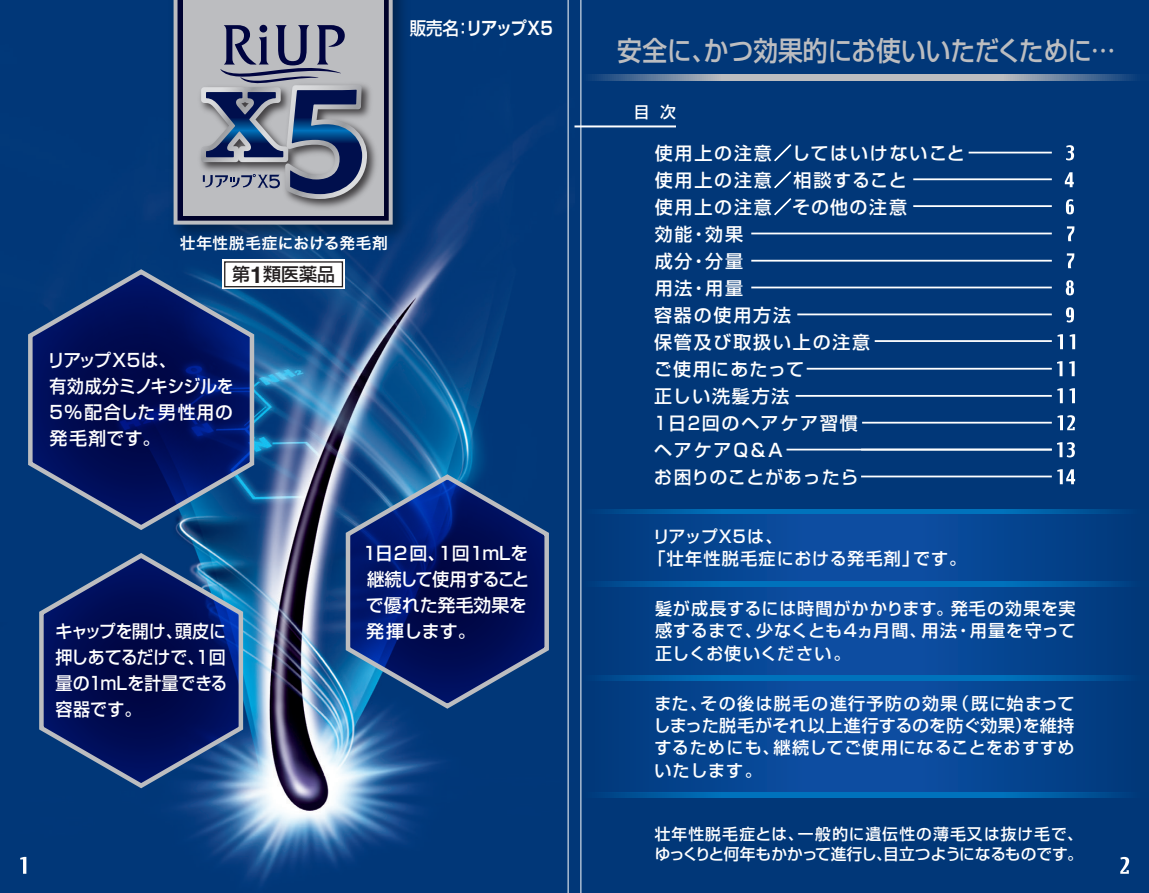
<style>
.page{position:relative;width:1149px;height:893px;background:#fff}
.page>*{position:absolute;margin:0;border:0;box-sizing:border-box;transform-origin:0 0}
.t1{font:500 27.22px "Shin Go Pro";color:#bcbdc0;scale:.91 1}
.t2{font:500 18px/27px "Shin Go Pro";letter-spacing:.1em;color:#fff}
.t3{font:500 18px/25.9px "Shin Go Pro";letter-spacing:.04em;color:#fff;text-align:justify;scale:.95 1}
.t4{font:500 18px/25.9px "Shin Go Pro";letter-spacing:.04em;color:#fff;text-align:justify}
.t5{font:500 18px/25.9px "Shin Go Pro";letter-spacing:.02em;color:#fff}
.t6{font:700 18px "Shin Go Pro De";letter-spacing:-.08em;color:#fff;scale:.91 1}
.t7{font:500 18px "Shin Go Pro";color:#231f20}
.t8{font:500 17.1px/22.5px "Shin Go Pro";letter-spacing:.04em;color:#fff;text-align:justify}
.t9{font:500 17.1px/22.5px "Shin Go Pro";letter-spacing:.07em;color:#fff}
.t10{font:500 15.75px/20.2px "Shin Go Pro";color:#fff}
.t11{font:15.75px "Hira Kaku Pro N W6";letter-spacing:.04em;color:#fff}
.s1{font-family:"Shin Go Pro";font-weight:500}
.s2{font-family:"Helvetica";font-weight:700;font-size:23.18px}
</style>
<div class="page">
<div style="left:0;top:0;width:1148px;height:893px;background:#013778"></div>
<img style="left:24px;top:0;width:545px;height:893px">
<svg style="left:581px;top:514px;width:548px;height:278px"></svg>
<svg style="left:581px;top:676px;width:548px;height:4px;background:#0066af"></svg>
<svg style="left:581px;top:793px;width:541px;height:4px;background:#0065ad"></svg>
<svg style="left:581px;top:582px;width:548px;height:4px;background:#0066af"></svg>
<svg style="left:581px;top:509px;width:543px;height:5px;background:#0065ad"></svg>
<svg style="left:581px;top:74px;width:554px;height:7px;background:#8e9cae"></svg>
<svg style="left:774px;top:144px;width:17px;height:18px"></svg>
<svg style="left:774px;top:171px;width:17px;height:18px"></svg>
<svg style="left:774px;top:198px;width:17px;height:18px"></svg>
<svg style="left:26px;top:267px;width:232px;height:266px"></svg>
<svg style="left:343px;top:472px;width:209px;height:239px"></svg>
<hr style="left:574px;top:125px;width:101px;height:2px;background:#fff">
<hr style="left:786px;top:449px;width:265px;height:1px;background:#fff">
<hr style="left:968px;top:152px;width:83px;height:1px;background:#fff">
<hr style="left:913px;top:178px;width:138px;height:2px;background:#fff">
<hr style="left:913px;top:205px;width:138px;height:2px;background:#fff">
<hr style="left:751px;top:233px;width:300px;height:1px;background:#fff">
<hr style="left:751px;top:260px;width:300px;height:2px;background:#fff">
<hr style="left:751px;top:287px;width:300px;height:1px;background:#fff">
<hr style="left:797px;top:314px;width:254px;height:1px;background:#fff">
<hr style="left:874px;top:340px;width:177px;height:2px;background:#fff">
<hr style="left:806px;top:368px;width:245px;height:2px;background:#fff">
<hr style="left:795px;top:395px;width:256px;height:2px;background:#fff">
<hr style="left:861px;top:422px;width:190px;height:2px;background:#fff">
<hr style="left:860px;top:476px;width:191px;height:1px;background:#fff">
<svg style="left:37px;top:550px;width:210px;height:241px"></svg>
<svg style="left:20px;top:857px;width:6px;height:17px"></svg>
<svg style="left:1120px;top:857px;width:8px;height:17px"></svg>
<svg style="left:1066px;top:145px;width:7px;height:15px"></svg>
<svg style="left:1064px;top:172px;width:9px;height:15px"></svg>
<svg style="left:1065px;top:199px;width:8px;height:15px"></svg>
<svg style="left:1066px;top:226px;width:8px;height:15px"></svg>
<svg style="left:1066px;top:253px;width:7px;height:15px"></svg>
<svg style="left:1065px;top:280px;width:8px;height:15px"></svg>
<svg style="left:1065px;top:307px;width:8px;height:15px"></svg>
<svg style="left:1057px;top:334px;width:5px;height:15px"></svg>
<svg style="left:1069px;top:334px;width:5px;height:15px"></svg>
<svg style="left:1057px;top:361px;width:5px;height:15px"></svg>
<svg style="left:1069px;top:361px;width:5px;height:15px"></svg>
<svg style="left:1057px;top:388px;width:5px;height:15px"></svg>
<svg style="left:1069px;top:388px;width:5px;height:15px"></svg>
<svg style="left:1057px;top:415px;width:17px;height:15px"></svg>
<svg style="left:1057px;top:442px;width:17px;height:15px"></svg>
<svg style="left:1057px;top:469px;width:17px;height:15px"></svg>
<img style="left:98px;top:0;width:382px;height:313px">
<div style="left:183px;top:0;width:200px;height:215px;background:#bcbdc0"></div>
<div style="left:222px;top:260px;width:122px;height:29px;background:linear-gradient(to right,#fff,#fff)"></div>
<div style="left:224px;top:261px;width:119px;height:26px;border:1px solid #231f20"></div>
<img style="left:124px;top:10px;width:84px;height:238px">
<img style="left:208px;top:8px;width:244px;height:276px">
<svg style="left:201px;top:25px;width:166px;height:174px"></svg>
<hr style="left:580px;top:0;width:1px;height:893px;background:#fff">
<hr style="left:567px;top:0;width:1px;height:893px;background:#fff">
<p class="t6" style="left:409px;top:14px;width:159px"><span class="s1">販売名：</span>リアップX5</p>
<p class="t11" style="left:180px;top:229px;width:210px">壮年性脱毛症における発毛剤</p>
<p class="t7" style="left:232px;top:260px;width:104px">第<span class="s2">1</span>類医薬品</p>
<p class="t5" style="left:47px;top:345px;width:188px">リアップX5は、<br>有効成分ミノキシジルを<br>5％配合した男性用の発毛剤です。</p>
<p class="t3" style="left:56px;top:616px;width:182px">キャップを開け、頭皮に押しあてるだけで、1回量の1mLを計量できる容器です。</p>
<p class="t4" style="left:362px;top:538px;width:168px">1日2回、1回1mLを継続して使用することで優れた発毛効果を発揮します。</p>
<h1 class="t1" style="left:617px;top:29px;width:549px">安全に、かつ効果的にお使いいただくために…</h1>
<p class="t10" style="left:633px;top:100px;width:43px">目 次</p>
<p class="t2" style="left:654px;top:137px;width:312px">使用上の注意／してはいけないこと使用上の注意／相談すること<br>使用上の注意／その他の注意<br>効能・効果<br>成分・分量<br>用法・用量<br>容器の使用方法<br>保管及び取扱い上の注意<br>ご使用にあたって<br>正しい洗髪方法<br>1日2回のヘアケア習慣<br>ヘアケアQ＆A<br>お困りのことがあったら</p>
<p class="t9" style="left:648px;top:523px;width:319px">リアップX5は、<br>「壮年性脱毛症における発毛剤」です。</p>
<p class="t8" style="left:655px;top:595px;width:422px">髪が成長するには時間がかかります。発毛の効果を実感するまで、少なくとも4ヵ月間、用法・用量を守って正しくお使いください。</p>
<p class="t8" style="left:653px;top:690px;width:423px">また、その後は脱毛の進行予防の効果（既に始まってしまった脱毛がそれ以上進行するのを防ぐ効果）を維持するためにも、継続してご使用になることをおすすめいたします。</p>
<p class="t10" style="left:654px;top:822px;width:437px">壮年性脱毛症とは、一般的に遺伝性の薄毛又は抜け毛で、ゆっくりと何年もかかって進行し、目立つようになるものです。　</p>
</div>
